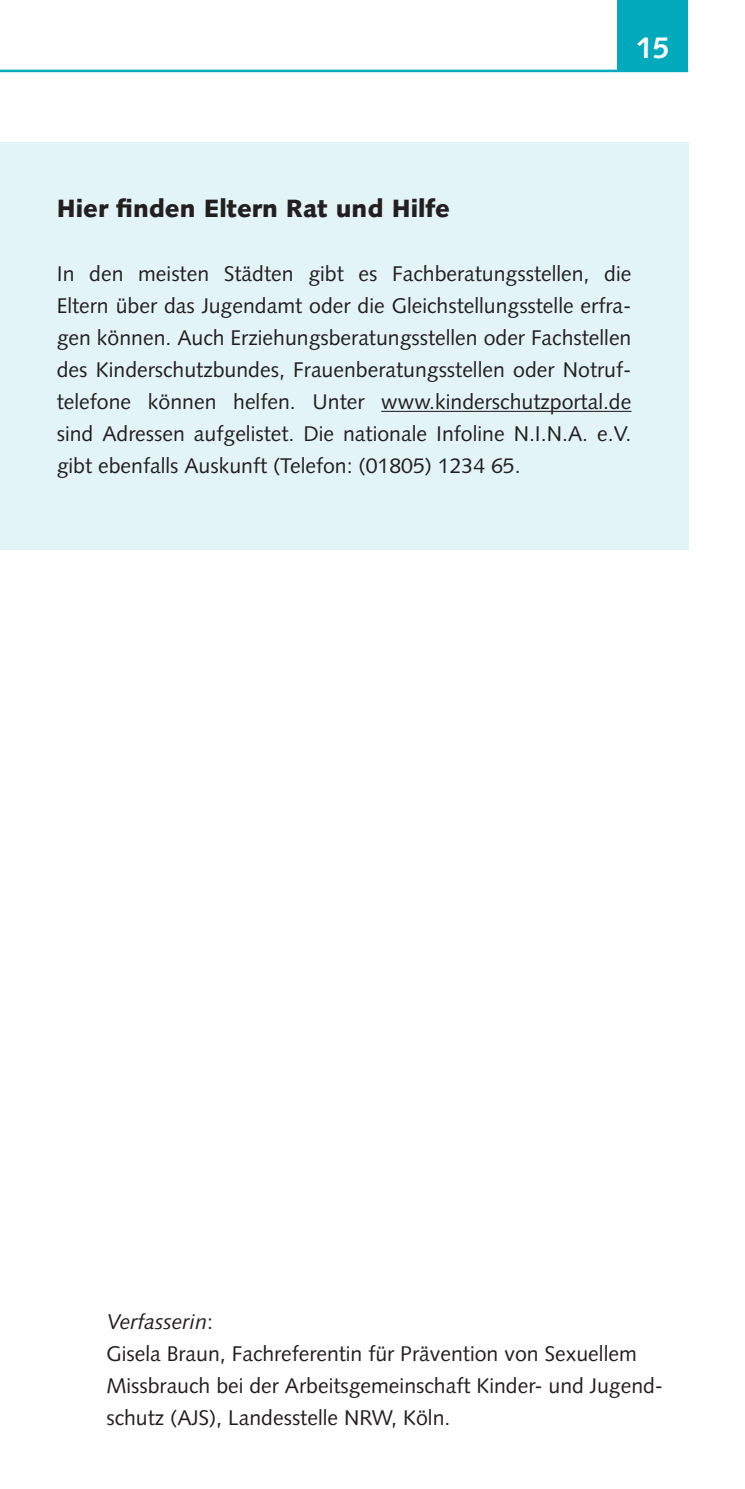
<style>
.page{position:relative;width:745px;height:1489px;background:#fff}
.page>*{position:absolute;margin:0;border:0;box-sizing:border-box;transform-origin:0 0}
.t1{font:700 30px "Syntax";color:#fff}
.t2{font:900 25px "Syntax";color:#231f20}
.t3{font:21.25px/32px "Syntax";color:#231f20;text-align:justify}
.s1{font-style:italic}
</style>
<div class="page">
<div style="left:617px;top:0;width:70px;height:71px;background:#00aabc"></div>
<hr style="left:0;top:70px;width:687px;height:2px;background:#00aabc">
<hr style="left:0;top:802px;width:1px;height:248px;background:#e3f4f6">
<div style="left:0;top:142px;width:687px;height:407px;background:#e3f4f6"></div>
<hr style="left:381px;top:411px;width:250px;height:1px;background:#231f20">
<p class="t2" style="left:57px;top:198px;width:394px">Hier finden Eltern Rat und Hilfe</p>
<h1 class="t1" style="left:635px;top:36px;width:35px">15</h1>
<p class="t3" style="left:57px;top:260px;width:576px">In den meisten Städten gibt es Fachberatungsstellen, die Eltern über das Jugendamt oder die Gleichstellungsstelle erfra&shy;gen können. Auch Erziehungsberatungsstellen oder Fachstellen des Kinderschutzbundes, Frauenberatungsstellen oder Notruf&shy;telefone können helfen. Unter www.kinderschutzportal.de sind Adressen aufgelistet. Die nationale Infoline N.I.N.A. e.V. gibt ebenfalls Auskunft (Telefon: (01805) 1234 65.</p>
<p class="t3" style="left:106px;top:1307px;width:558px;text-align:left"><span class="s1">Verfasserin</span>:<br>Gisela Braun, Fachreferentin für Prävention von Sexuellem Missbrauch bei der Arbeitsgemeinschaft Kinder- und Jugend&shy;schutz (AJS), Landesstelle NRW, Köln.</p>
</div>
